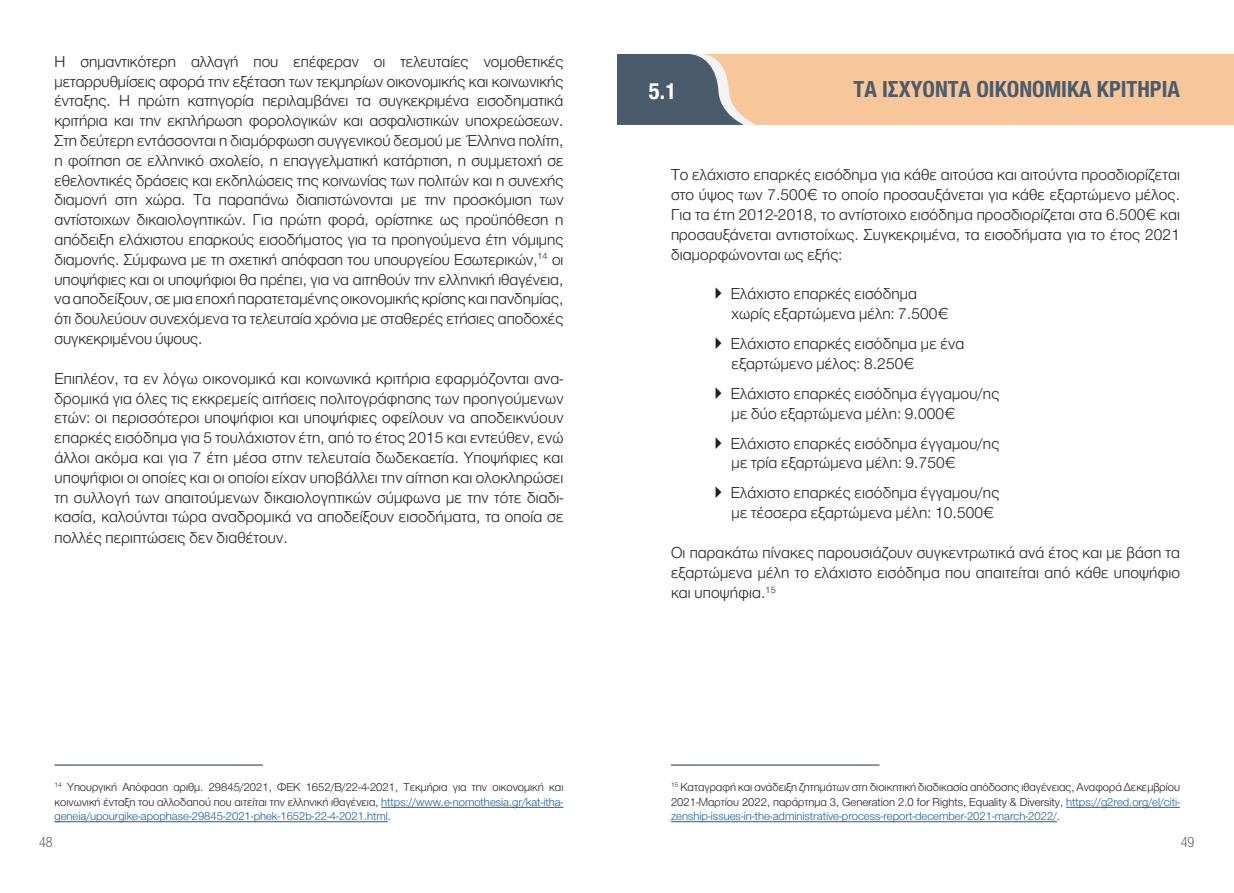
<style>
.page{position:relative;width:1234px;height:893px;background:#fff}
.page>*{position:absolute;margin:0;border:0;box-sizing:border-box;transform-origin:0 0}
.t1{font:700 condensed 24px "Helvetica Neue Greek";color:#4a5c6c}
.t2{font:700 condensed 24px "Helvetica Neue Greek";color:#fff}
.t3{font:300 16.5px/19.8px "Helvetica Neue Greek";letter-spacing:.01em;color:#231f20}
.t4{font:15px "Helvetica Neue Greek X Lg Cond";color:#231f20}
.t5{font:300 12px/14.4px "Helvetica Neue Greek";color:#231f20;text-align:justify}
.s1{color:#175d9e}
.s2{font-family:"PF Agora Serif Pro";font-weight:400}
</style>
<div class="page">
<hr style="left:381px;top:807px;width:182px;height:1px;background:#175d9e">
<hr style="left:54px;top:821px;width:334px;height:1px;background:#175d9e">
<hr style="left:54px;top:765px;width:209px;height:1px;background:#1e2f3f">
<div style="left:617px;top:54px;width:616px;height:71px;background:#f7c79b"></div>
<svg style="left:617px;top:54px;width:139px;height:71px"></svg>
<hr style="left:1065px;top:807px;width:114px;height:1px;background:#175d9e">
<hr style="left:671px;top:821px;width:385px;height:1px;background:#175d9e">
<hr style="left:671px;top:765px;width:208px;height:1px;background:#1e2f3f">
<p class="t3" style="left:54px;top:51px;width:510px;text-align:justify">Η σημαντικότερη αλλαγή που επέφεραν οι τελευταίες νομοθετικές μεταρρυθμίσεις αφορά την εξέταση των τεκμηρίων οικονομικής και κοινωνικής ένταξης. Η πρώτη κατηγορία περιλαμβάνει τα συγκεκριμένα εισοδηματικά κριτήρια και την εκπλήρωση φορολογικών και ασφαλιστικών υποχρεώσεων.<br>Στη δεύτερη εντάσσονται η διαμόρφωση συγγενικού δεσμού με Έλληνα πολίτη, η φοίτηση σε ελληνικό σχολείο, η επαγγελματική κατάρτιση, η συμμετοχή σε εθελοντικές δράσεις και εκδηλώσεις της κοινωνίας των πολιτών και η συνεχής διαμονή στη χώρα. Τα παραπάνω διαπιστώνονται με την προσκόμιση των αντίστοιχων δικαιολογητικών. Για πρώτη φορά, ορίστηκε ως προϋπόθεση η απόδειξη ελάχιστου επαρκούς εισοδήματος για τα προηγούμενα έτη νόμιμης διαμονής. Σύμφωνα με τη σχετική απόφαση του υπουργείου Εσωτερικών,<sup>14</sup> οι υποψήφιες και οι υποψήφιοι θα πρέπει, για να αιτηθούν την ελληνική ιθαγένεια, να αποδείξουν, σε μια εποχή παρατεταμένης οικονομικής κρίσης και πανδημίας, ότι δουλεύουν συνεχόμενα τα τελευταία χρόνια με σταθερές ετήσιες αποδοχές συγκεκριμένου ύψους.</p>
<p class="t3" style="left:54px;top:368px;width:510px;text-align:justify">Επιπλέον, τα εν λόγω οικονομικά και κοινωνικά κριτήρια εφαρμόζονται ανα&shy;δρομικά για όλες τις εκκρεμείς αιτήσεις πολιτογράφησης των προηγούμενων ετών: οι περισσότεροι υποψήφιοι και υποψήφιες οφείλουν να αποδεικνύουν επαρκές εισόδημα για 5 τουλάχιστον έτη, από το έτος 2015 και εντεύθεν, ενώ άλλοι ακόμα και για 7 έτη μέσα στην τελευταία δωδεκαετία. Υποψήφιες και υποψήφιοι οι οποίες και οι οποίοι είχαν υποβάλλει την αίτηση και ολοκληρώσει τη συλλογή των απαιτούμενων δικαιολογητικών σύμφωνα με την τότε διαδι&shy;κασία, καλούνται τώρα αναδρομικά να αποδείξουν εισοδήματα, τα οποία σε πολλές περιπτώσεις δεν διαθέτουν.</p>
<p class="t5" style="left:54px;top:780px;width:510px"><sup>14</sup> Υπουργική Απόφαση αριθμ. 29845/2021, ΦΕΚ 1652/Β/22-4-2021, Τεκμήρια για την οικονομική και κοινωνική ένταξη του αλλοδαπού που αιτείται την ελληνική ιθαγένεια, <span class="s1">https://www.e-nomothesia.gr/kat-itha&shy;geneia/upourgike-apophase-29845-2021-phek-1652b-22-4-2021.html</span>.</p>
<h1 class="t2" style="left:648px;top:78px;width:30px">5.1</h1>
<h1 class="t1" style="left:853px;top:76px;width:328px">ΤΑ ΙΣΧΥΟΝΤΑ ΟΙΚΟΝΟΜΙΚΑ ΚΡΙΤΗΡΙΑ</h1>
<p class="t3" style="left:671px;top:165px;width:510px;text-align:justify">Το ελάχιστο επαρκές εισόδημα για κάθε αιτούσα και αιτούντα προσδιορίζεται στο ύψος των 7.500€ το οποίο προσαυξάνεται για κάθε εξαρτώμενο μέλος.<br>Για τα έτη 2012-2018, το αντίστοιχο εισόδημα προσδιορίζεται στα 6.500€ και προσαυξάνεται αντιστοίχως. Συγκεκριμένα, τα εισοδήματα για το έτος 2021 διαμορφώνονται ως εξής:</p>
<p class="t3" style="left:731px;top:284px;width:218px;text-indent:-18px"><span class="s2">▶</span> Ελάχιστο επαρκές εισόδημα χωρίς εξαρτώμενα μέλη: 7.500€</p>
<p class="t3" style="left:731px;top:333px;width:234px;text-indent:-18px"><span class="s2">▶</span> Ελάχιστο επαρκές εισόδημα με ένα εξαρτώμενο μέλος: 8.250€</p>
<p class="t3" style="left:731px;top:383px;width:269px;text-indent:-18px"><span class="s2">▶</span> Ελάχιστο επαρκές εισόδημα έγγαμου/ης με δύο εξαρτώμενα μέλη: 9.000€</p>
<p class="t3" style="left:731px;top:433px;width:269px;text-indent:-18px"><span class="s2">▶</span> Ελάχιστο επαρκές εισόδημα έγγαμου/ης με τρία εξαρτώμενα μέλη: 9.750€</p>
<p class="t3" style="left:731px;top:483px;width:269px;text-indent:-18px"><span class="s2">▶</span> Ελάχιστο επαρκές εισόδημα έγγαμου/ης με τέσσερα εξαρτώμενα μέλη: 10.500€</p>
<p class="t3" style="left:671px;top:542px;width:510px;line-height:20.2px;text-align:justify">Οι παρακάτω πίνακες παρουσιάζουν συγκεντρωτικά ανά έτος και με βάση τα εξαρτώμενα μέλη το ελάχιστο εισόδημα που απαιτείται από κάθε υποψήφιο και υποψήφια.<sup>15</sup></p>
<p class="t5" style="left:671px;top:780px;width:510px"><sup>15</sup> Καταγραφή και ανάδειξη ζητημάτων στη διοικητική διαδικασία απόδοσης ιθαγένειας, Αναφορά Δεκεμβρίου 2021-Μαρτίου 2022, παράρτημα 3, Generation 2.0 for Rights, Equality &amp; Diversity, <span class="s1">https://g2red.org/el/citi&shy;zenship-issues-in-the-administrative-process-report-december-2021-march-2022/</span>.</p>
<p class="t4" style="left:39px;top:834px;width:15px">48</p>
<p class="t4" style="left:1180px;top:834px;width:15px">49</p>
</div>
